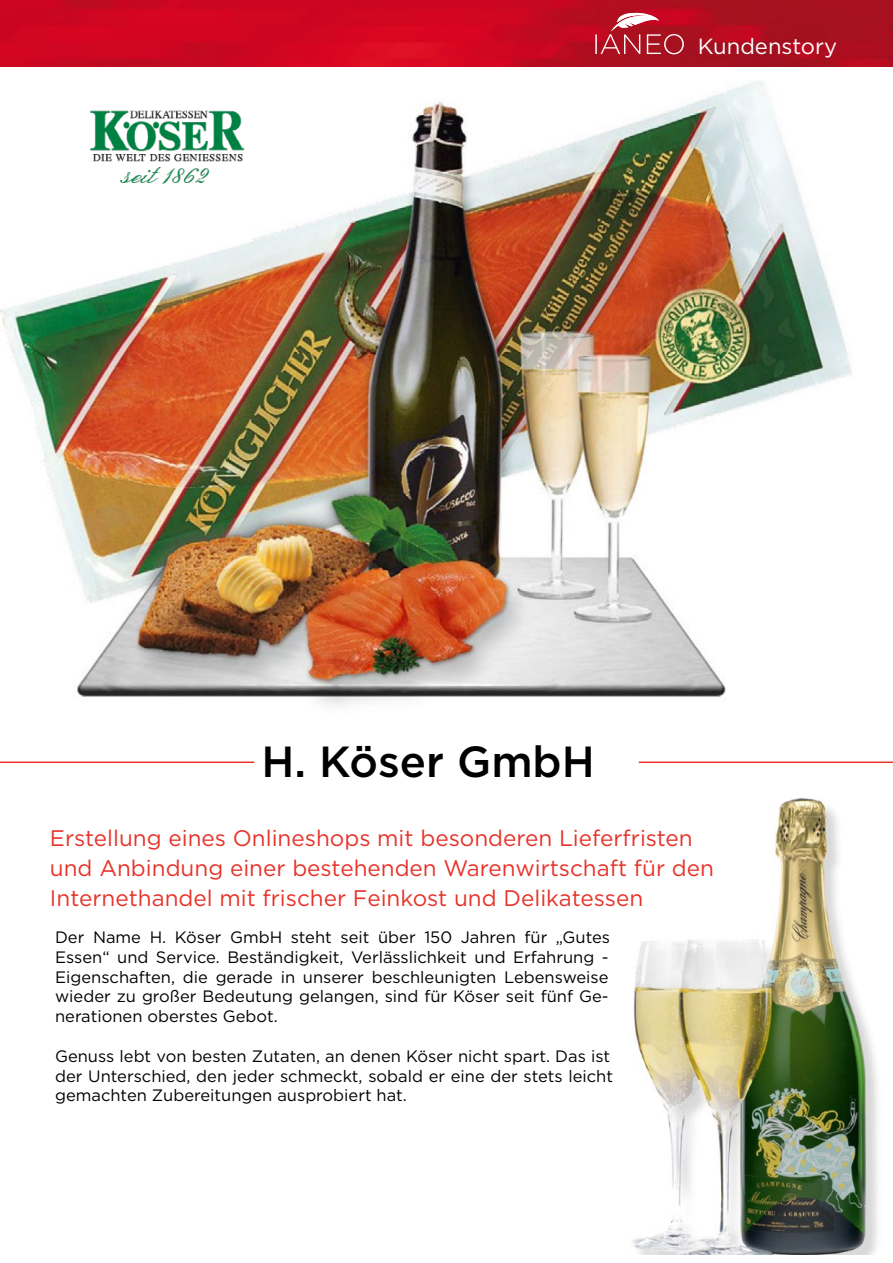
<style>
.page{position:relative;width:893px;height:1263px;background:#fff}
.page>*{position:absolute;margin:0;border:0;box-sizing:border-box;transform-origin:0 0}
.t1{font:500 43.5px "Gotham";color:#000}
.t2{font:22.5px/30px "Gotham";color:#e7332a}
.t3{font:22.05px "Gotham";color:#fff}
.t4{font:16.5px/19.8px "Gotham";color:#000;text-align:justify}
</style>
<div class="page">
<img style="left:0;top:0;width:893px;height:67px">
<svg style="left:595px;top:13px;width:89px;height:41px;background:#bf3c4a"></svg>
<img style="left:0;top:81px;width:852px;height:624px">
<hr style="left:0;top:761px;width:254px;height:2px;background:#e7332a">
<hr style="left:639px;top:761px;width:254px;height:2px;background:#e7332a">
<img style="left:88px;top:102px;width:158px;height:85px">
<img style="left:632px;top:797px;width:246px;height:457px">
<h3 class="t3" style="left:698px;top:32px;width:141px">Kundenstory</h3>
<h1 class="t1" style="left:261px;top:733px;width:335px">H. Köser GmbH</h1>
<h2 class="t2" style="left:50px;top:822px;width:666px">Erstellung eines Onlineshops mit besonderen Lieferfristen und Anbindung einer bestehenden Warenwirtschaft für den<br>Internethandel mit frischer Feinkost und Delikatessen</h2>
<p class="t4" style="left:55px;top:927px;width:557px">Der Name H. Köser GmbH steht seit über 150 Jahren für „Gutes Essen“ und Service. Beständigkeit, Verlässlichkeit und Erfahrung - Eigenschaften, die gerade in unserer beschleunigten Lebensweise wieder zu großer Bedeutung gelangen, sind für Köser seit fünf Ge&shy;nerationen oberstes Gebot.</p>
<p class="t4" style="left:55px;top:1046px;width:559px;text-align:left">Genuss lebt von besten Zutaten, an denen Köser nicht spart. Das ist der Unterschied, den jeder schmeckt, sobald er eine der stets leicht gemachten Zubereitungen ausprobiert hat.</p>
</div>
